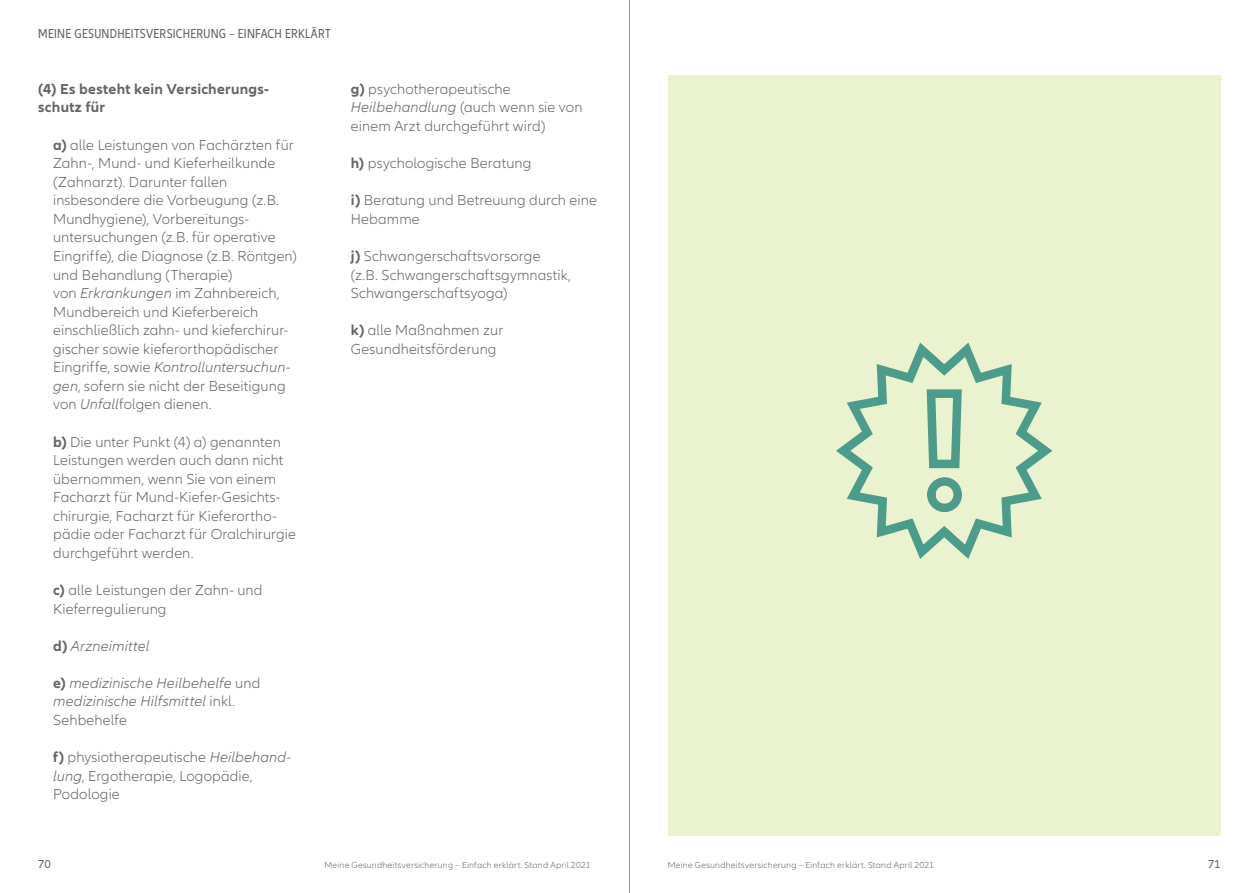
<style>
.page{position:relative;width:1259px;height:893px;background:#fff}
.page>*{position:absolute;margin:0;border:0;box-sizing:border-box;transform-origin:0 0}
.t1{font:300 15px/18.6px "Allianz Neo";letter-spacing:.01em;color:#636466}
.t2{font:italic 300 15px/18.6px "Allianz Neo";letter-spacing:.01em;color:#636466}
.t3{font:700 15px/18.6px "Allianz Neo";letter-spacing:.015em;color:#636466}
.t4{font:condensed 13.5px "Allianz Neo";letter-spacing:.02em;color:#636466}
.t5{font:12px "Allianz Neo";color:#636466}
.t6{font:300 9px "Allianz Neo";letter-spacing:.025em;color:#636466}
.s1{font-weight:700}
.s2{font-style:italic}
.s3{font-weight:700;font-style:normal}
.s4{font-style:normal}
</style>
<div class="page">
<div style="left:668px;top:75px;width:552px;height:761px;background:#eaf2d0"></div>
<svg style="left:836px;top:342px;width:217px;height:217px"></svg>
<hr style="left:629px;top:0;width:1px;height:893px;background:#939598">
<p class="t4" style="left:38px;top:26px;width:294px">MEINE GESUNDHEITSVERSICHERUNG – EINFACH ERKLÄRT</p>
<p class="t3" style="left:38px;top:80px;width:232px">(4) Es besteht kein Versicherungs&shy;schutz für</p>
<p class="t1" style="left:53px;top:136px;width:245px"><span class="s1">a)</span> alle Leistungen von Fachärzten für Zahn-, Mund- und Kieferheilkunde (Zahnarzt). Darunter fallen insbesondere die Vorbeugung (z.B.<br>Mundhygiene), Vorbereitungs&shy;untersuchungen (z.B. für operative Eingriffe), die Diagnose (z.B. Röntgen) und Behandlung (Therapie)<br>von <span class="s2">Erkrankungen</span> im Zahnbereich, Mundbereich und Kieferbereich einschließlich zahn- und kieferchirur&shy;gischer sowie kieferorthopädischer Eingriffe, sowie <span class="s2">Kontrolluntersuchun&shy;gen</span>, sofern sie nicht der Beseitigung von <span class="s2">Unfall</span>folgen dienen.</p>
<p class="t1" style="left:53px;top:433px;width:244px"><span class="s1">b)</span> Die unter Punkt (4) a) genannten Leistungen werden auch dann nicht übernommen, wenn Sie von einem Facharzt für Mund-Kiefer-Gesichts&shy;chirurgie, Facharzt für Kieferortho&shy;pädie oder Facharzt für Oralchirurgie durchgeführt werden.</p>
<p class="t1" style="left:53px;top:581px;width:211px"><span class="s1">c)</span> alle Leistungen der Zahn- und<br>Kieferregulierung</p>
<p class="t2" style="left:53px;top:637px;width:98px"><span class="s3">d)</span> Arzneimittel</p>
<p class="t2" style="left:53px;top:674px;width:209px"><span class="s3">e)</span> medizinische Heilbehelfe <span class="s4">und </span>medizinische Hilfsmittel <span class="s4">inkl.<br>Sehbehelfe</span></p>
<p class="t1" style="left:53px;top:748px;width:239px"><span class="s1">f)</span> physiotherapeutische <span class="s2">Heilbehand&shy;lung</span>, Ergotherapie, Logopädie,<br>Podologie</p>
<p class="t1" style="left:351px;top:80px;width:233px"><span class="s1">g)</span> psychotherapeutische<br><span class="s2">Heilbehandlung</span> (auch wenn sie von einem Arzt durchgeführt wird)</p>
<p class="t1" style="left:351px;top:154px;width:182px"><span class="s1">h)</span> psychologische Beratung</p>
<p class="t1" style="left:351px;top:191px;width:248px"><span class="s1">i)</span> Beratung und Betreuung durch eine<br>Hebamme</p>
<p class="t1" style="left:351px;top:247px;width:222px"><span class="s1">j)</span> Schwangerschaftsvorsorge (z.B. Schwangerschaftsgymnastik,<br>Schwangerschaftsyoga)</p>
<p class="t1" style="left:351px;top:321px;width:154px"><span class="s1">k)</span> alle Maßnahmen zur<br>Gesundheitsförderung</p>
<p class="t5" style="left:38px;top:857px;width:14px">70</p>
<p class="t5" style="left:1208px;top:857px;width:14px">71</p>
<p class="t6" style="left:324px;top:859px;width:268px">Meine Gesundheitsversicherung – Einfach erklärt. Stand April 2021</p>
<p class="t6" style="left:668px;top:859px;width:268px">Meine Gesundheitsversicherung – Einfach erklärt. Stand April 2021</p>
</div>
